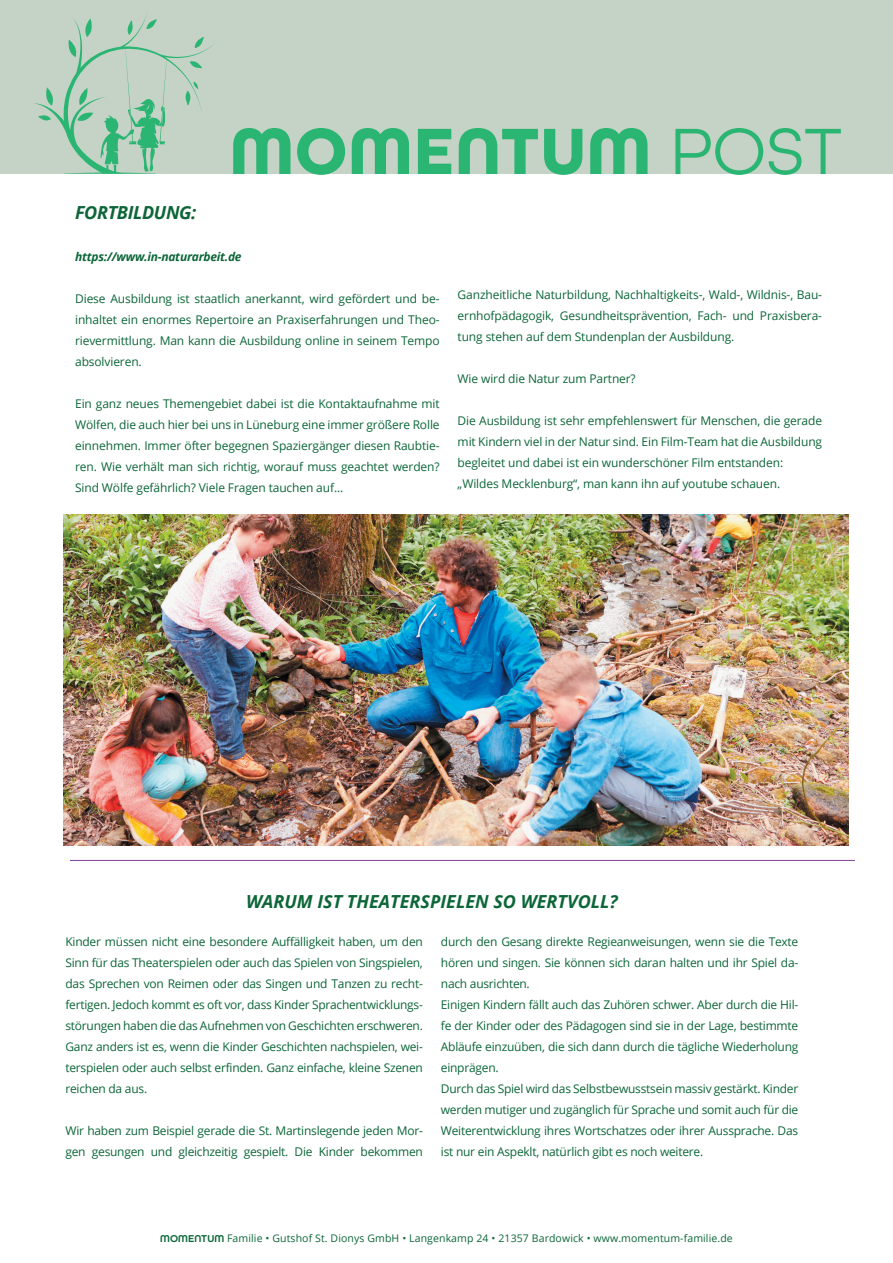
<style>
.page{position:relative;width:893px;height:1263px;background:#fff}
.page>*{position:absolute;margin:0;border:0;box-sizing:border-box;transform-origin:0 0}
.t1{font:700 69px "All Round Gothic";letter-spacing:.01em;color:#2bb572}
.t2{font:italic 700 18px "Open Sans";color:#0c6638}
.t3{font:italic 700 18px "Open Sans";letter-spacing:-.02em;color:#0c6638}
.t4{font:12px/21px "Open Sans";letter-spacing:-.02em;color:#0c6638;text-align:justify}
.t5{font:italic 700 12px "Open Sans";letter-spacing:-.02em;color:#0c6638}
.t6{font:10.5px "Open Sans";letter-spacing:.01em;color:#0c6638}
.s1{font-weight:400}
.s2{font-family:"All Round Gothic";font-weight:600}
</style>
<div class="page">
<div style="left:0;top:0;width:893px;height:174px;background:#c5d2c6"></div>
<svg style="left:34px;top:14px;width:180px;height:160px"></svg>
<hr style="left:70px;top:860px;width:785px;height:1px;background:#7e3e98">
<img style="left:64px;top:515px;width:785px;height:330px">
<h1 class="t1" style="left:230px;top:110px;width:615px">MOMENTUM <span class="s1">POST</span></h1>
<h2 class="t3" style="left:75px;top:200px;width:123px">FORTBILDUNG:</h2>
<p class="t5" style="left:75px;top:248px;width:168px">https://www.in-naturarbeit.de</p>
<p class="t4" style="left:75px;top:288px;width:366px">Diese Ausbildung ist staatlich anerkannt, wird gefördert und be&shy;inhaltet ein enormes Repertoire an Praxiserfahrungen und Theo&shy;rievermittlung. Man kann die Ausbildung online in seinem Tempo absolvieren.</p>
<p class="t4" style="left:75px;top:393px;width:366px">Ein ganz neues Themengebiet dabei ist die Kontaktaufnahme mit Wölfen, die auch hier bei uns in Lüneburg eine immer größere Rolle einnehmen. Immer öfter begegnen Spaziergänger diesen Raubtie&shy;ren. Wie verhält man sich richtig, worauf muss geachtet werden?<br>Sind Wölfe gefährlich? Viele Fragen tauchen auf...</p>
<p class="t4" style="left:458px;top:284px;width:366px">Ganzheitliche Naturbildung, Nachhaltigkeits-, Wald-, Wildnis-, Bau&shy;ernhofpädagogik, Gesundheitsprävention, Fach- und Praxisbera&shy;tung stehen auf dem Stundenplan der Ausbildung.</p>
<p class="t4" style="left:458px;top:368px;width:180px">Wie wird die Natur zum Partner?</p>
<p class="t4" style="left:458px;top:410px;width:366px;text-align:left">Die Ausbildung ist sehr empfehlenswert für Menschen, die gerade mit Kindern viel in der Natur sind. Ein Film-Team hat die Ausbildung begleitet und dabei ist ein wunderschöner Film entstanden: „Wildes Mecklenburg“, man kann ihn auf youtube schauen.</p>
<h2 class="t2" style="left:246px;top:889px;width:373px">WARUM IST THEATERSPIELEN SO WERTVOLL?</h2>
<p class="t4" style="left:65px;top:931px;width:359px">Kinder müssen nicht eine besondere Auffälligkeit haben, um den Sinn für das Theaterspielen oder auch das Spielen von Singspielen, das Sprechen von Reimen oder das Singen und Tanzen zu recht&shy;fertigen. Jedoch kommt es oft vor, dass Kinder Sprachentwicklungs&shy;störungen haben die das Aufnehmen von Geschichten erschweren.<br>Ganz anders ist es, wenn die Kinder Geschichten nachspielen, wei&shy;terspielen oder auch selbst erfinden. Ganz einfache, kleine Szenen reichen da aus.</p>
<p class="t4" style="left:65px;top:1120px;width:359px">Wir haben zum Beispiel gerade die St. Martinslegende jeden Mor&shy;gen gesungen und gleichzeitig gespielt. Die Kinder bekommen</p>
<p class="t4" style="left:441px;top:931px;width:359px;text-align:left">durch den Gesang direkte Regieanweisungen, wenn sie die Texte hören und singen. Sie können sich daran halten und ihr Spiel da&shy;nach ausrichten.<br>Einigen Kindern fällt auch das Zuhören schwer. Aber durch die Hil&shy;fe der Kinder oder des Pädagogen sind sie in der Lage, bestimmte Abläufe einzuüben, die sich dann durch die tägliche Wiederholung einprägen.<br>Durch das Spiel wird das Selbstbewusstsein massiv gestärkt. Kinder werden mutiger und zugänglich für Sprache und somit auch für die Weiterentwicklung ihres Wortschatzes oder ihrer Aussprache. Das ist nur ein Aspeklt, natürlich gibt es noch weitere.</p>
<p class="t6" style="left:160px;top:1231px;width:574px"><span class="s2">MOMENTUM</span> Familie • Gutshof St. Dionys GmbH • Langenkamp 24 • 21357 Bardowick • www.momentum-familie.de</p>
</div>
